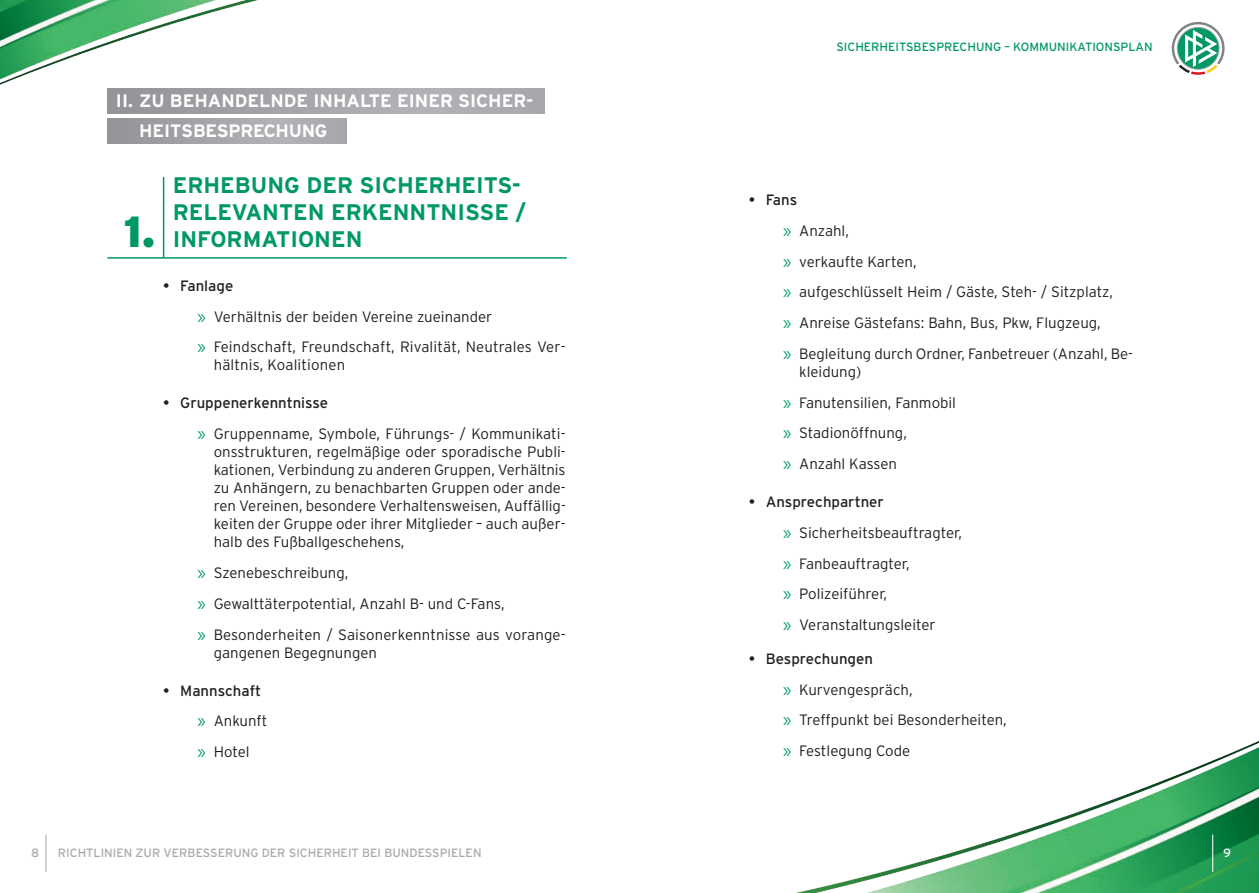
<style>
.page{position:relative;width:1259px;height:893px;background:#fff}
.page>*{position:absolute;margin:0;border:0;box-sizing:border-box;transform-origin:0 0}
.t1{font:700 22.5px/27px "Interstate";color:#009864}
.t2{font:700 18px/29.7px "Interstate";color:#fff}
.t3{font:300 15px/30.8px "Interstate";color:#231f20}
.t4{font:12px "Interstate";color:#a8a9ad}
.t5{font:12px "Interstate";color:#009864}
.t6{font:12px "Interstate";color:#fff}
.s1{font-weight:900;font-size:43.5px}
.s2{font-weight:400}
.s3{color:#009864}
</style>
<div class="page">
<img style="left:0;top:0;width:1259px;height:893px">
<hr style="left:45px;top:834px;width:1px;height:38px;background:#a8a9ad">
<div style="left:1169px;top:20px;width:57px;height:57px;background:#fff;border-radius:50%"></div>
<svg style="left:1171px;top:22px;width:53px;height:53px"></svg>
<hr style="left:1212px;top:834px;width:1px;height:38px;background:#fff">
<div style="left:107px;top:88px;width:438px;height:26px;background:linear-gradient(to right,#97999c,#b3b3b7)"></div>
<div style="left:107px;top:118px;width:239px;height:26px;background:linear-gradient(to right,#97989c,#b3b4b8)"></div>
<hr style="left:163px;top:177px;width:1px;height:81px;background:#009864">
<hr style="left:107px;top:257px;width:460px;height:2px;background:#009864">
<p class="t2" style="left:139px;top:86px;width:396px;text-indent:-23px">II. ZU BEHANDELNDE I NHALTE EINER SICHER-<br>HEITSBESPRECHUNG</p>
<h1 class="t1" style="left:173px;top:171px;width:355px">ERHEBUNG DER SICHERHEITS-<br>RELEVANTEN ERKENNTNISSE /</h1>
<h1 class="t1" style="left:123px;top:225px;width:240px"><span class="s1">1.</span> I NFORMATIONEN</h1>
<p class="t3" style="left:197px;top:270px;width:370px;text-indent:-34px"><span class="s2">• FANLAGE<br></span><span class="s3">»</span> Verhältnis der beiden Vereine zueinander<br><span class="s3">»</span> Feindschaft, Freundschaft, Rivalität, Neutrales Ver-</p>
<p class="t3" style="left:214px;top:350px;width:133px">hältnis, Koalitionen</p>
<p class="t3" style="left:197px;top:388px;width:370px;text-indent:-34px"><span class="s2">• GRUPPENERKENNTNISSE<br></span><span class="s3">»</span> Gruppenname, Symbole, Führungs- / Kommunikati-</p>
<p class="t3" style="left:214px;top:443px;width:354px;line-height:18px;text-align:justify">onsstrukturen, regelmäßige oder sporadische Publi&shy;kationen, Verbindung zu anderen Gruppen, Verhältnis zu Anhängern, zu benachbarten Gruppen oder ande&shy;ren Vereinen, besondere Verhaltensweisen, Auffällig&shy;keiten der Gruppe oder ihrer Mitglieder – auch außer&shy;halb des Fußballgeschehens,</p>
<p class="t3" style="left:197px;top:557px;width:370px"><span class="s3">»</span> Szenebeschreibung,<br><span class="s3">»</span> Gewalttäterpotential, Anzahl B- und C-Fans,<br><span class="s3">»</span> Besonderheiten / Saisonerkenntnisse aus vorange-</p>
<p class="t3" style="left:214px;top:637px;width:165px">gangenen Begegnungen</p>
<p class="t3" style="left:197px;top:675px;width:72px;text-indent:-34px"><span class="s2">• MANNSCHAFT </span><span class="s3">»</span> Ankunft <span class="s3">»</span> Hotel</p>
<p class="t5" style="left:836px;top:40px;width:318px">SICHERHEITSBESPRECHUNG – KOMMUNIKATIONSPLAN</p>
<p class="t3" style="left:782px;top:184px;width:352px;text-indent:-34px"><span class="s2">• FANS<br></span><span class="s3">»</span> Anzahl,<br><span class="s3">»</span> verkaufte Karten,<br><span class="s3">»</span> aufgeschlüsselt Heim / Gäste, Steh- / Sitzplatz,<br><span class="s3">»</span> Anreise Gästefans: Bahn, Bus, Pkw, Flugzeug,<br><span class="s3">»</span> Begleitung durch Ordner, Fanbetreuer (Anzahl, Be-</p>
<p class="t3" style="left:782px;top:356px;width:175px;text-indent:16px">kleidung)<br><span class="s3">»</span> Fanutensilien, Fanmobil <span class="s3">»</span> Stadionöffnung,<br><span class="s3">»</span> Anzahl Kassen</p>
<p class="t3" style="left:782px;top:486px;width:181px;text-indent:-34px"><span class="s2">• ANSPRECHPARTNER<br></span><span class="s3">»</span> Sicherheitsbeauftragter, <span class="s3">»</span> Fanbeauftragter,<br><span class="s3">»</span> Polizeiführer,<br><span class="s3">»</span> Veranstaltungsleiter</p>
<p class="t3" style="left:782px;top:643px;width:226px;text-indent:-34px"><span class="s2">• BESPRECHUNGEN<br></span><span class="s3">»</span> Kurvengespräch,<br><span class="s3">»</span> Treffpunkt bei Besonderheiten, <span class="s3">»</span> Festlegung Code</p>
<p class="t4" style="left:58px;top:846px;width:425px">RICHTLINIEN ZUR VERBESSERUNG DER SICHERHEIT BEI BUNDESSPIELEN</p>
<p class="t4" style="left:31px;top:846px;width:9px">8</p>
<p class="t6" style="left:1223px;top:846px;width:9px">9</p>
</div>
